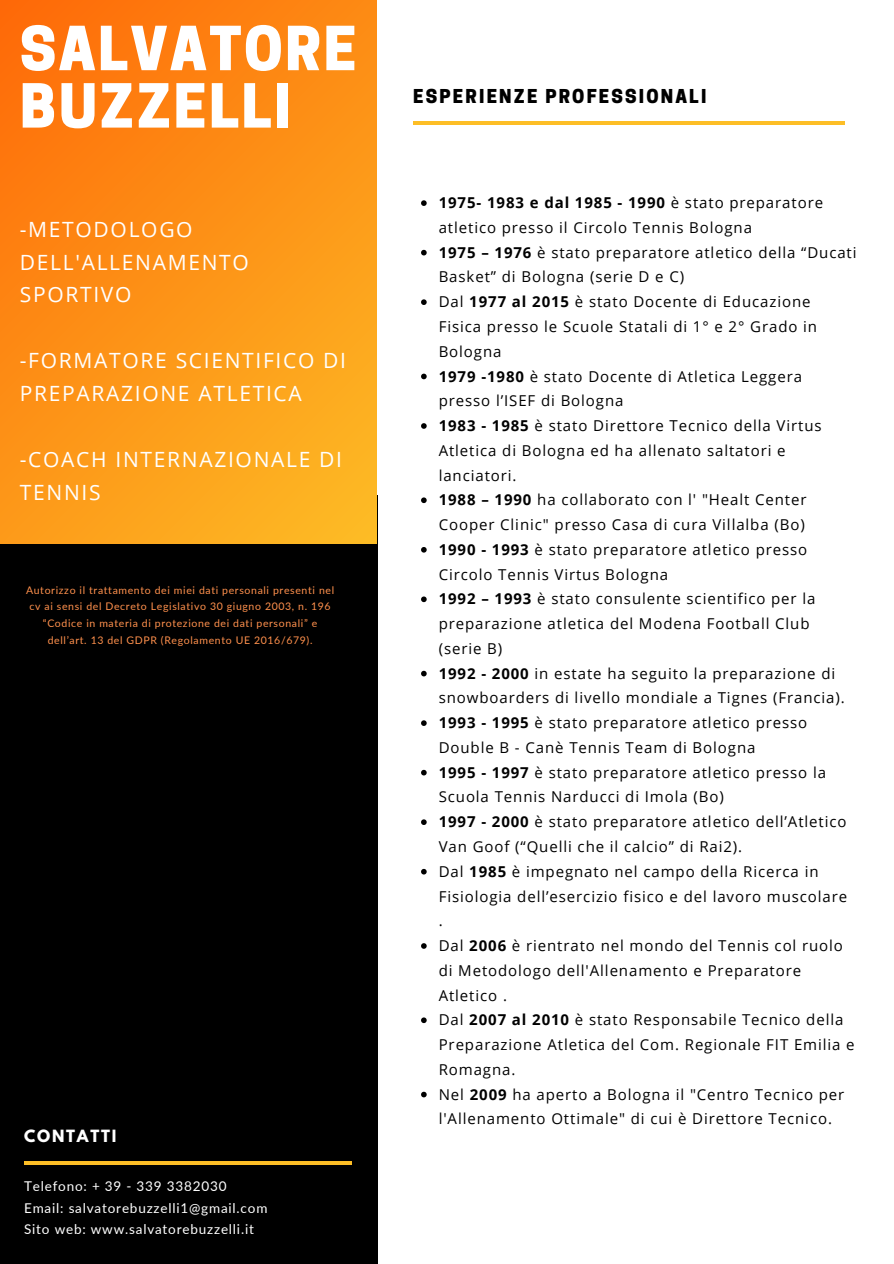
<style>
.page{position:relative;width:894px;height:1264px;background:#fff}
.page>*{position:absolute;margin:0;border:0;box-sizing:border-box;transform-origin:0 0}
.t1{font:800 57px/57.3px "Cooper Hewitt";letter-spacing:.04em;color:#fff}
.t2{font:21px/32.8px "Open Sans";letter-spacing:.08em;color:#fff}
.t3{font:800 18px "Cooper Hewitt";letter-spacing:.12em;color:#000}
.t4{font:15px/24.8px "Open Sans";letter-spacing:.06em;color:#000}
.t5{font:700 15px "League Spartan";letter-spacing:.12em;color:#fff}
.t6{font:13.5px/21.3px "Lato";letter-spacing:.06em;color:#fff}
.t7{font:10.5px/16.6px "Lato";letter-spacing:.06em;color:#ff914d;text-align:center}
.s1{font-weight:700}
</style>
<div class="page">
<div style="left:0;top:495px;width:377px;height:768px;background:#000"></div>
<svg style="left:0;top:0;width:377px;height:543px;background:#fd9216"></svg>
<svg style="left:421px;top:200px;width:5px;height:6px"></svg>
<svg style="left:421px;top:250px;width:5px;height:5px"></svg>
<svg style="left:421px;top:299px;width:5px;height:6px"></svg>
<svg style="left:421px;top:373px;width:5px;height:6px"></svg>
<svg style="left:421px;top:423px;width:5px;height:6px"></svg>
<svg style="left:421px;top:497px;width:5px;height:6px"></svg>
<svg style="left:421px;top:547px;width:5px;height:5px"></svg>
<svg style="left:421px;top:596px;width:5px;height:6px"></svg>
<svg style="left:421px;top:670px;width:5px;height:6px"></svg>
<svg style="left:421px;top:720px;width:5px;height:6px"></svg>
<svg style="left:421px;top:769px;width:5px;height:6px"></svg>
<svg style="left:421px;top:819px;width:5px;height:6px"></svg>
<svg style="left:421px;top:868px;width:5px;height:6px"></svg>
<svg style="left:421px;top:943px;width:5px;height:5px"></svg>
<svg style="left:421px;top:1017px;width:5px;height:6px"></svg>
<svg style="left:421px;top:1091px;width:5px;height:6px"></svg>
<hr style="left:413px;top:121px;width:431px;height:3px;background:#fdbe26">
<svg style="left:24px;top:1161px;width:327px;height:3px"></svg>
<p class="t1" style="left:20px;top:27px;width:338px">SALVATORE<br>BUZZELLI</p>
<p class="t2" style="left:20px;top:212px;width:230px">-METODOLOGO<br>DELL'ALLENAMENTO<br>SPORTIVO</p>
<p class="t2" style="left:20px;top:343px;width:328px">-FORMATORE SCIENTIFICO DI<br>PREPARAZIONE ATLETICA</p>
<p class="t2" style="left:20px;top:442px;width:324px">-COACH INTERNAZIONALE DI<br>TENNIS</p>
<p class="t7" style="left:26px;top:581px;width:309px">Autorizzo il trattamento dei miei dati personali presenti nel cv ai sensi del Decreto Legislativo 30 giugno 2003, n. 196 “Codice in materia di protezione dei dati personali” e dell’art. 13 del GDPR (Regolamento UE 2016/679).</p>
<p class="t5" style="left:24px;top:1128px;width:94px">CONTATTI</p>
<p class="t6" style="left:24px;top:1175px;width:245px">Telefono: + 39 - 339 3382030<br>Email: salvatorebuzzelli1@gmail.com<br>Sito web: www.salvatorebuzzelli.it</p>
<p class="t3" style="left:413px;top:89px;width:294px">ESPERIENZE PROFESSIONALI</p>
<h1 class="t4" style="left:438px;top:190px;width:386px"><span class="s1">1975- 1983 e dal 1985 - 1990</span> è stato preparatore atletico presso il Circolo Tennis Bologna</h1>
<h2 class="t4" style="left:438px;top:239px;width:419px"><span class="s1">1975 – 1976</span> è stato preparatore atletico della “Ducati<br>Basket” di Bologna (serie D e C)</h2>
<h2 class="t4" style="left:438px;top:289px;width:380px">Dal <span class="s1">1977 al 2015</span> è stato Docente di Educazione<br>Fisica presso le Scuole Statali di 1° e 2° Grado in<br>Bologna</h2>
<h2 class="t4" style="left:438px;top:363px;width:365px"><span class="s1">1979 -1980</span> è stato Docente di Atletica Leggera presso l’ISEF di Bologna</h2>
<p class="t4" style="left:438px;top:413px;width:384px"><span class="s1">1983 - 1985</span> è stato Direttore Tecnico della Virtus<br>Atletica di Bologna ed ha allenato saltatori e lanciatori.</p>
<p class="t4" style="left:438px;top:487px;width:369px"><span class="s1">1988 – 1990</span> ha collaborato con l' "Healt Center<br>Cooper Clinic" presso Casa di cura Villalba (Bo)</p>
<h4 class="t4" style="left:438px;top:536px;width:370px"><span class="s1">1990 - 1993</span> è stato preparatore atletico presso<br>Circolo Tennis Virtus Bologna</h4>
<p class="t4" style="left:438px;top:586px;width:378px"><span class="s1">1992 – 1993</span> è stato consulente scientifico per la preparazione atletica del Modena Football Club (serie B)</p>
<h5 class="t4" style="left:438px;top:660px;width:407px"><span class="s1">1992 - 2000</span> in estate ha seguito la preparazione di snowboarders di livello mondiale a Tignes (Francia).</h5>
<h3 class="t4" style="left:438px;top:710px;width:370px"><span class="s1">1993 - 1995</span> è stato preparatore atletico presso<br>Double B - Canè Tennis Team di Bologna</h3>
<p class="t4" style="left:438px;top:759px;width:389px"><span class="s1">1995 - 1997</span> è stato preparatore atletico presso la<br>Scuola Tennis Narducci di Imola (Bo)</p>
<p class="t4" style="left:438px;top:809px;width:409px"><span class="s1">1997 - 2000</span> è stato preparatore atletico dell’Atletico<br>Van Goof (“Quelli che il calcio” di Rai2).</p>
<p class="t4" style="left:438px;top:858px;width:410px">Dal <span class="s1">1985</span> è impegnato nel campo della Ricerca in<br>Fisiologia dell’esercizio fisico e del lavoro muscolare .</p>
<p class="t4" style="left:438px;top:932px;width:405px">Dal <span class="s1">2006</span> è rientrato nel mondo del Tennis col ruolo di Metodologo dell'Allenamento e Preparatore<br>Atletico .</p>
<p class="t4" style="left:438px;top:1007px;width:417px">Dal <span class="s1">2007 al 2010</span> è stato Responsabile Tecnico della<br>Preparazione Atletica del Com. Regionale FIT Emilia e<br>Romagna.</p>
<p class="t4" style="left:438px;top:1081px;width:407px">Nel <span class="s1">2009</span> ha aperto a Bologna il "Centro Tecnico per l'Allenamento Ottimale" di cui è Direttore Tecnico.</p>
</div>
